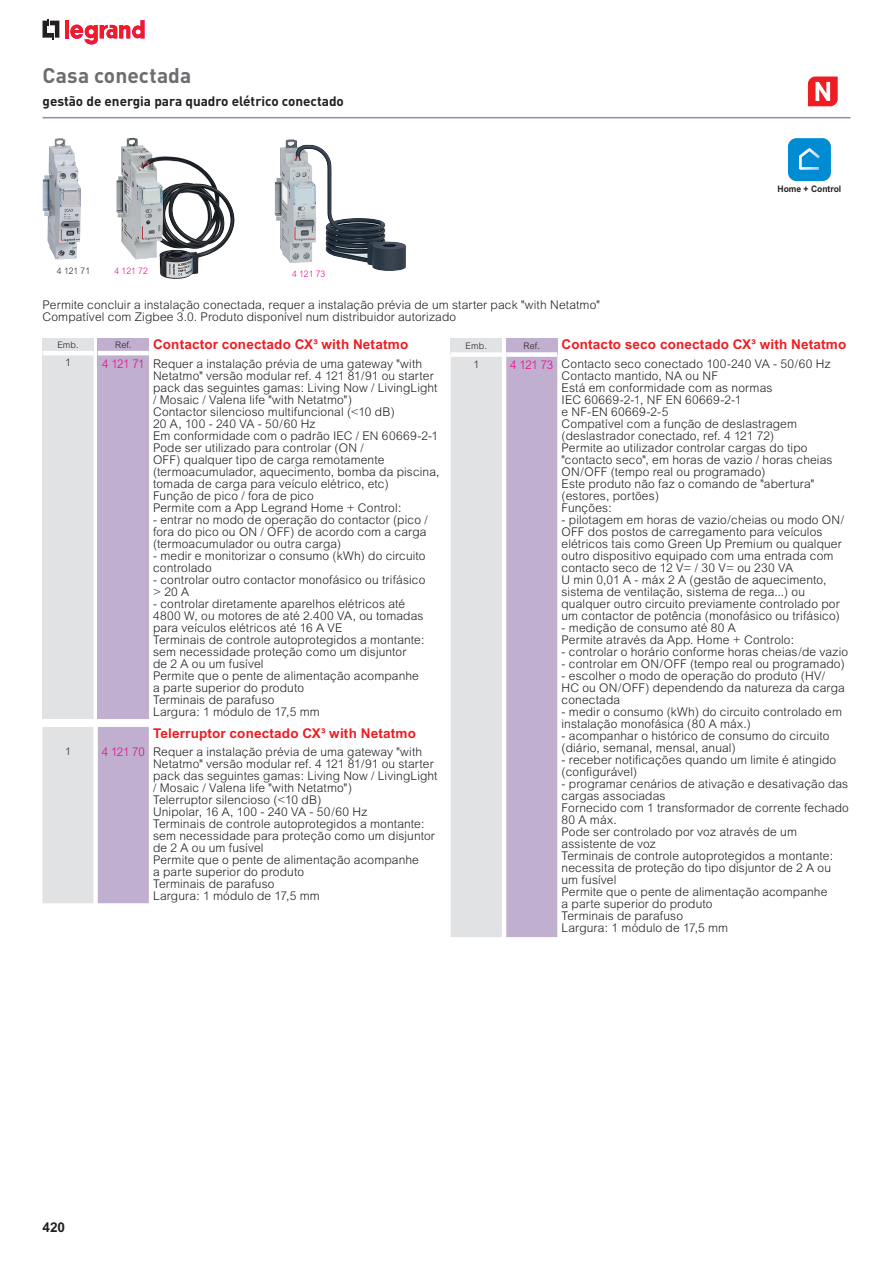
<style>
.page{position:relative;width:893px;height:1263px;background:#fff}
.page>*{position:absolute;margin:0;border:0;box-sizing:border-box;transform-origin:0 0}
.t1{font:700 21px "DIN Pro";letter-spacing:.005em;color:#6c6d70}
.t2{font:700 13.5px "Arial";letter-spacing:.015em;color:#ee1d23}
.t3{font:700 13.5px "DIN Pro";color:#231f20}
.t4{font:700 13.5px "Arial";color:#231f20}
.t5{font:300 12px/12px "Arial";letter-spacing:.01em;color:#231f20}
.t6{font:300 10.5px "Arial";color:#231f20}
.t7{font:300 9px "Arial";letter-spacing:.015em;color:#231f20}
.t8{font:300 9px "Arial";color:#ed028c;scale:.95 1}
.t9{font:700 9px "Arial";color:#231f20;scale:.95 1}
.t10{font:300 9px "Arial";letter-spacing:.015em;color:#231f20;scale:.95 1}
.s1{color:#ed028c}
</style>
<div class="page">
<hr style="left:43px;top:117px;width:807px;height:1px;background:#9589b4">
<svg style="left:43px;top:19px;width:16px;height:20px"></svg>
<hr style="left:65px;top:20px;width:4px;height:18px;background:#ee1d23">
<svg style="left:70px;top:20px;width:75px;height:25px"></svg>
<img style="left:43px;top:138px;width:38px;height:121px">
<div style="left:451px;top:338px;width:51px;height:17px;background:#e1e2e4"></div>
<div style="left:506px;top:338px;width:51px;height:17px;background:#c0afce"></div>
<svg style="left:451px;top:352px;width:106px;height:585px;background:#d2cbda"></svg>
<img style="left:275px;top:139px;width:131px;height:132px">
<div style="left:788px;top:138px;width:43px;height:43px;background:#008cd2;border-radius:9px"></div>
<svg style="left:799px;top:148px;width:21px;height:22px"></svg>
<img style="left:116px;top:138px;width:119px;height:141px">
<div style="left:98px;top:338px;width:51px;height:20px;background:linear-gradient(to right,#c0afce,#c0afce)"></div>
<div style="left:43px;top:338px;width:51px;height:15px;background:#e1e2e4"></div>
<hr style="left:43px;top:351px;width:51px;height:4px;background:#fff">
<div style="left:98px;top:338px;width:51px;height:15px;background:#c0afce"></div>
<hr style="left:98px;top:351px;width:51px;height:4px;background:#fff">
<div style="left:43px;top:358px;width:51px;height:360px;background:#e1e2e4"></div>
<div style="left:98px;top:358px;width:51px;height:360px;background:#c0afce"></div>
<svg style="left:43px;top:727px;width:106px;height:176px;background:#d2cbda"></svg>
<svg style="left:808px;top:77px;width:30px;height:29px"></svg>
<h1 class="t1" style="left:43px;top:61px;width:150px">Casa conectada</h1>
<p class="t3" style="left:43px;top:92px;width:303px">gestão de energia para quadro elétrico conectado</p>
<p class="t9" style="left:777px;top:184px;width:69px">Home + Control</p>
<p class="t10" style="left:57px;top:266px;width:37px">4 121 71</p>
<p class="t5" style="left:43px;top:299px;width:559px">Permite concluir a instalação conectada, requer a instalação prévia de um starter pack "with Netatmo"<br>Compatível com Zigbee 3.0. Produto disponível num distribuidor autorizado</p>
<p class="t7" style="left:466px;top:340px;width:23px">Emb.</p>
<p class="t7" style="left:524px;top:340px;width:18px">Ref.</p>
<p class="t2" style="left:562px;top:336px;width:286px">Contacto seco conectado CX³ with Netatmo</p>
<p class="t6" style="left:473px;top:358px;width:7px">1</p>
<p class="t5" style="left:562px;top:357px;width:272px;text-indent:-51px"><span class="s1">4 121 73</span> Contacto seco conectado 100-240 VA - 50/60 Hz Contacto mantido, NA ou NF<br>Está em conformidade com as normas<br>IEC 60669-2-1, NF EN 60669-2-1<br>e NF-EN 60669-2-5<br>Compatível com a função de deslastragem (deslastrador conectado, ref. 4 121 72)<br>Permite ao utilizador controlar cargas do tipo "contacto seco", em horas de vazio / horas cheias ON/OFF (tempo real ou programado)<br>Este produto não faz o comando de "abertura" (estores, portões)<br>Funções:</p>
<p class="t5" style="left:562px;top:513px;width:284px">- pilotagem em horas de vazio/cheias ou modo ON/ OFF dos postos de carregamento para veículos elétricos tais como Green Up Premium ou qualquer outro dispositivo equipado com uma entrada com contacto seco de 12 V= / 30 V= ou 230 VA<br>U min 0,01 A - máx 2 A (gestão de aquecimento, sistema de ventilação, sistema de rega...) ou qualquer outro circuito previamente controlado por um contactor de potência (monofásico ou trifásico)</p>
<p class="t5" style="left:562px;top:621px;width:234px">- medição de consumo até 80 A<br>Permite através da App. Home + Controlo:</p>
<p class="t5" style="left:562px;top:645px;width:288px">- controlar o horário conforme horas cheias/de vazio</p>
<p class="t5" style="left:562px;top:657px;width:285px">- controlar em ON/OFF (tempo real ou programado)</p>
<p class="t5" style="left:562px;top:669px;width:285px">- escolher o modo de operação do produto (HV/<br>HC ou ON/OFF) dependendo da natureza da carga conectada</p>
<p class="t5" style="left:562px;top:705px;width:282px">- medir o consumo (kWh) do circuito controlado em instalação monofásica (80 A máx.)</p>
<p class="t5" style="left:562px;top:729px;width:269px">- acompanhar o histórico de consumo do circuito (diário, semanal, mensal, anual)</p>
<p class="t5" style="left:562px;top:753px;width:276px">- receber notificações quando um limite é atingido (configurável)</p>
<p class="t5" style="left:562px;top:777px;width:289px">- programar cenários de ativação e desativação das cargas associadas<br>Fornecido com 1 transformador de corrente fechado<br>80 A máx.<br>Pode ser controlado por voz através de um assistente de voz<br>Terminais de controle autoprotegidos a montante: necessita de proteção do tipo disjuntor de 2 A ou um fusível<br>Permite que o pente de alimentação acompanhe<br>a parte superior do produto<br>Terminais de parafuso<br>Largura: 1 módulo de 17,5 mm</p>
<p class="t8" style="left:114px;top:266px;width:37px">4 121 72</p>
<p class="t8" style="left:292px;top:269px;width:37px">4 121 73</p>
<p class="t7" style="left:57px;top:339px;width:23px">Emb.</p>
<p class="t7" style="left:115px;top:339px;width:18px">Ref.</p>
<p class="t2" style="left:153px;top:336px;width:257px">Contactor conectado CX³ with Netatmo</p>
<p class="t6" style="left:65px;top:357px;width:7px">1</p>
<p class="t5" style="left:153px;top:357px;width:288px;text-indent:-51px"><span class="s1">4 121 71</span> Requer a instalação prévia de uma gateway "with Netatmo" versão modular ref. 4 121 81/91 ou starter pack das seguintes gamas: Living Now / LivingLight / Mosaic / Valena life "with Netatmo")<br>Contactor silencioso multifuncional (&lt;10 dB)<br>20 A, 100 - 240 VA - 50/60 Hz<br>Em conformidade com o padrão IEC / EN 60669-2-1<br>Pode ser utilizado para controlar (ON /<br>OFF) qualquer tipo de carga remotamente (termoacumulador, aquecimento, bomba da piscina, tomada de carga para veículo elétrico, etc)<br>Função de pico / fora de pico<br>Permite com a App Legrand Home + Control:</p>
<p class="t5" style="left:153px;top:513px;width:276px;text-align:justify">- entrar no modo de operação do contactor (pico / fora do pico ou ON / OFF) de acordo com a carga (termoacumulador ou outra carga)</p>
<p class="t5" style="left:153px;top:549px;width:274px">- medir e monitorizar o consumo (kWh) do circuito controlado</p>
<p class="t5" style="left:153px;top:573px;width:274px">- controlar outro contactor monofásico ou trifásico &gt; 20 A</p>
<p class="t5" style="left:153px;top:597px;width:273px">- controlar diretamente aparelhos elétricos até 4800 W, ou motores de até 2.400 VA, ou tomadas para veículos elétricos até 16 A VE<br>Terminais de controle autoprotegidos a montante: sem necessidade proteção como um disjuntor<br>de 2 A ou um fusível<br>Permite que o pente de alimentação acompanhe a parte superior do produto<br>Terminais de parafuso<br>Largura: 1 módulo de 17,5 mm</p>
<p class="t2" style="left:153px;top:725px;width:264px">Telerruptor conectado CX³ with Netatmo</p>
<p class="t6" style="left:65px;top:746px;width:7px">1</p>
<p class="t5" style="left:153px;top:746px;width:286px;text-indent:-51px"><span class="s1">4 121 70</span> Requer a instalação prévia de uma gateway "with Netatmo" versão modular ref. 4 121 81/91 ou starter pack das seguintes gamas: Living Now / LivingLight / Mosaic / Valena life "with Netatmo")<br>Telerruptor silencioso (&lt;10 dB)<br>Unipolar, 16 A, 100 - 240 VA - 50/60 Hz<br>Terminais de controle autoprotegidos a montante: sem necessidade para proteção como um disjuntor de 2 A ou um fusível<br>Permite que o pente de alimentação acompanhe<br>a parte superior do produto<br>Terminais de parafuso<br>Largura: 1 módulo de 17,5 mm</p>
<p class="t4" style="left:43px;top:1219px;width:24px">420</p>
</div>
